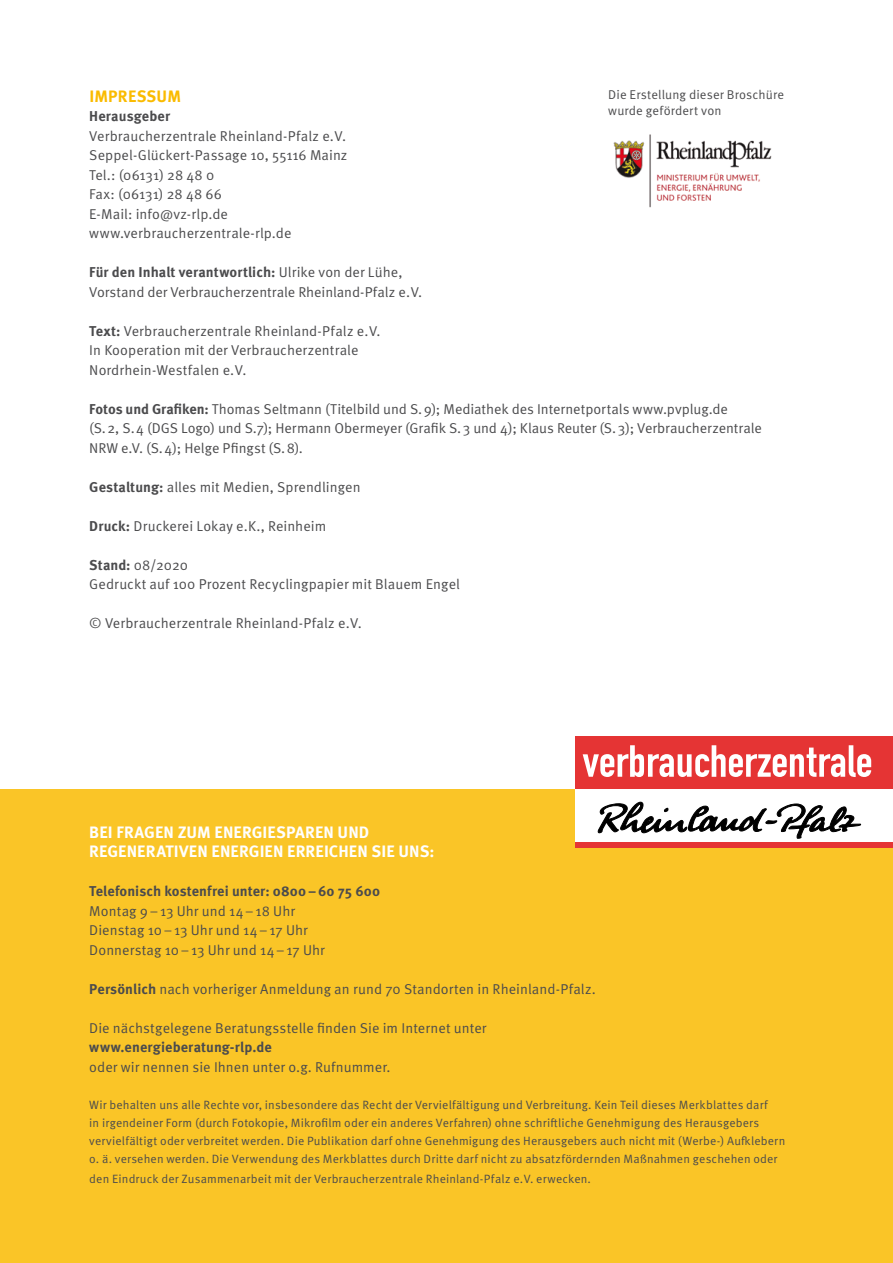
<style>
.page{position:relative;width:893px;height:1263px;background:#fff}
.page>*{position:absolute;margin:0;border:0;box-sizing:border-box;transform-origin:0 0}
.t1{font:700 16.5px/19.5px "Meta OT";letter-spacing:.005em;color:#fff}
.Ü2{font:700 16.5px "Meta OT";letter-spacing:.01em;color:#fabb00}
.t2{font:14.25px/19.5px "Meta OT Norm";color:#4b4b4d}
.t3{font:700 14.25px "Meta OT";letter-spacing:.01em;color:#4b4b4d}
.Fließtext{font:12.75px/16.5px "Meta OT Norm";letter-spacing:.01em;color:#4b4b4d}
.t4{font:12px/18px "Meta OT Norm";letter-spacing:.015em;color:#4b4b4d}
.s1{font-family:"Meta OT";font-weight:700}
</style>
<div class="page">
<div style="left:0;top:789px;width:893px;height:474px;background:#fac527"></div>
<div style="left:877px;top:736px;width:16px;height:53px;background:#e53434"></div>
<div style="left:877px;top:789px;width:16px;height:54px;background:#fff"></div>
<div style="left:877px;top:843px;width:16px;height:5px;background:#e53434"></div>
<div style="left:576px;top:736px;width:303px;height:53px;background:#e53434"></div>
<svg style="left:583px;top:745px;width:288px;height:32px"></svg>
<div style="left:576px;top:789px;width:303px;height:54px;background:#fff"></div>
<div style="left:576px;top:843px;width:303px;height:5px;background:#e53434"></div>
<svg style="left:597px;top:801px;width:264px;height:37px"></svg>
<img style="left:613px;top:134px;width:159px;height:74px">
<p class="Fließtext" style="left:608px;top:86px;width:177px">Die Erstellung dieser Broschüre wurde gefördert von</p>
<p class="Ü2" style="left:89px;top:86px;width:93px">IMPRESSUM</p>
<p class="t3" style="left:89px;top:107px;width:82px">Herausgeber</p>
<p class="t2" style="left:89px;top:126px;width:258px">Verbraucherzentrale Rheinland-Pfalz e.V.</p>
<p class="t2" style="left:89px;top:146px;width:260px">Seppel-Glückert-Passage 10, 55116 Mainz</p>
<p class="t2" style="left:89px;top:165px;width:126px">Tel.: (06131) 28 48 0</p>
<p class="t2" style="left:89px;top:185px;width:134px">Fax: (06131) 28 48 66</p>
<p class="t2" style="left:89px;top:204px;width:140px">E-Mail: info@vz-rlp.de</p>
<p class="t2" style="left:89px;top:224px;width:204px">www.verbraucherzentrale-rlp.de</p>
<p class="t2" style="left:89px;top:263px;width:334px"><span class="s1">Für den Inhalt verantwortlich:</span> Ulrike von der Lühe,<br>Vorstand der Verbraucherzentrale Rheinland-Pfalz e.V.</p>
<p class="t2" style="left:89px;top:321px;width:293px"><span class="s1">Text:</span> Verbraucherzentrale Rheinland-Pfalz e.V.</p>
<p class="t2" style="left:89px;top:341px;width:271px">In Kooperation mit der Verbraucherzentrale<br>Nordrhein-Westfalen e.V.</p>
<p class="t2" style="left:89px;top:399px;width:674px"><span class="s1">Fotos und Grafiken:</span> Thomas Seltmann (Titelbild und S.9); Mediathek des Internetportals www.pvplug.de<br>(S.2, S.4 (DGS Logo) und S.7); Hermann Obermeyer (Grafik S.3 und 4); Klaus Reuter (S.3); Verbraucherzentrale<br>NRW e.V. (S.4); Helge Pfingst (S.8).</p>
<p class="t2" style="left:89px;top:477px;width:273px"><span class="s1">Gestaltung:</span> alles mit Medien, Sprendlingen</p>
<p class="t2" style="left:89px;top:516px;width:238px"><span class="s1">Druck:</span> Druckerei Lokay e.K., Reinheim</p>
<p class="t2" style="left:89px;top:555px;width:100px"><span class="s1">Stand:</span> 08/2020</p>
<p class="t2" style="left:89px;top:575px;width:372px">Gedruckt auf 100 Prozent Recyclingpapier mit Blauem Engel</p>
<p class="t2" style="left:89px;top:614px;width:274px">© Verbraucherzentrale Rheinland-Pfalz e.V.</p>
<p class="t1" style="left:89px;top:823px;width:347px">BEI FRAGEN ZUM ENERGIESPAREN UND<br>REGENERATIVEN ENERGIEN ERREICHEN SIE UNS:</p>
<p class="t3" style="left:89px;top:882px;width:292px">Telefonisch kostenfrei unter: 0800–60 75 600</p>
<p class="t2" style="left:89px;top:901px;width:207px">Montag 9–13 Uhr und 14–18 Uhr</p>
<p class="t2" style="left:89px;top:921px;width:220px">Dienstag 10–13 Uhr und 14–17 Uhr</p>
<p class="t2" style="left:89px;top:940px;width:237px">Donnerstag 10–13 Uhr und 14–17 Uhr</p>
<p class="t2" style="left:89px;top:979px;width:508px"><span class="s1">Persönlich</span> nach vorheriger Anmeldung an rund 70 Standorten in Rheinland-Pfalz.</p>
<p class="t2" style="left:89px;top:1018px;width:399px">Die nächstgelegene Beratungsstelle finden Sie im Internet unter</p>
<p class="t3" style="left:89px;top:1038px;width:184px">www.energieberatung-rlp.de</p>
<p class="t2" style="left:89px;top:1057px;width:303px">oder wir nennen sie Ihnen unter o.g. Rufnummer.</p>
<p class="t4" style="left:89px;top:1096px;width:697px">Wir behalten uns alle Rechte vor, insbesondere das Recht der Vervielfältigung und Verbreitung. Kein Teil dieses Merkblattes darf<br>in irgendeiner Form (durch Fotokopie, Mikrofilm oder ein anderes Verfahren) ohne schriftliche Genehmigung des Herausgebers vervielfältigt oder verbreitet werden. Die Publikation darf ohne Genehmigung des Herausgebers auch nicht mit (Werbe-) Aufklebern o. ä. versehen werden. Die Verwendung des Merkblattes durch Dritte darf nicht zu absatzfördernden Maßnahmen geschehen oder</p>
<p class="t4" style="left:89px;top:1170px;width:503px">den Eindruck der Zusammenarbeit mit der Verbraucherzentrale Rheinland-Pfalz e.V. erwecken.</p>
</div>
